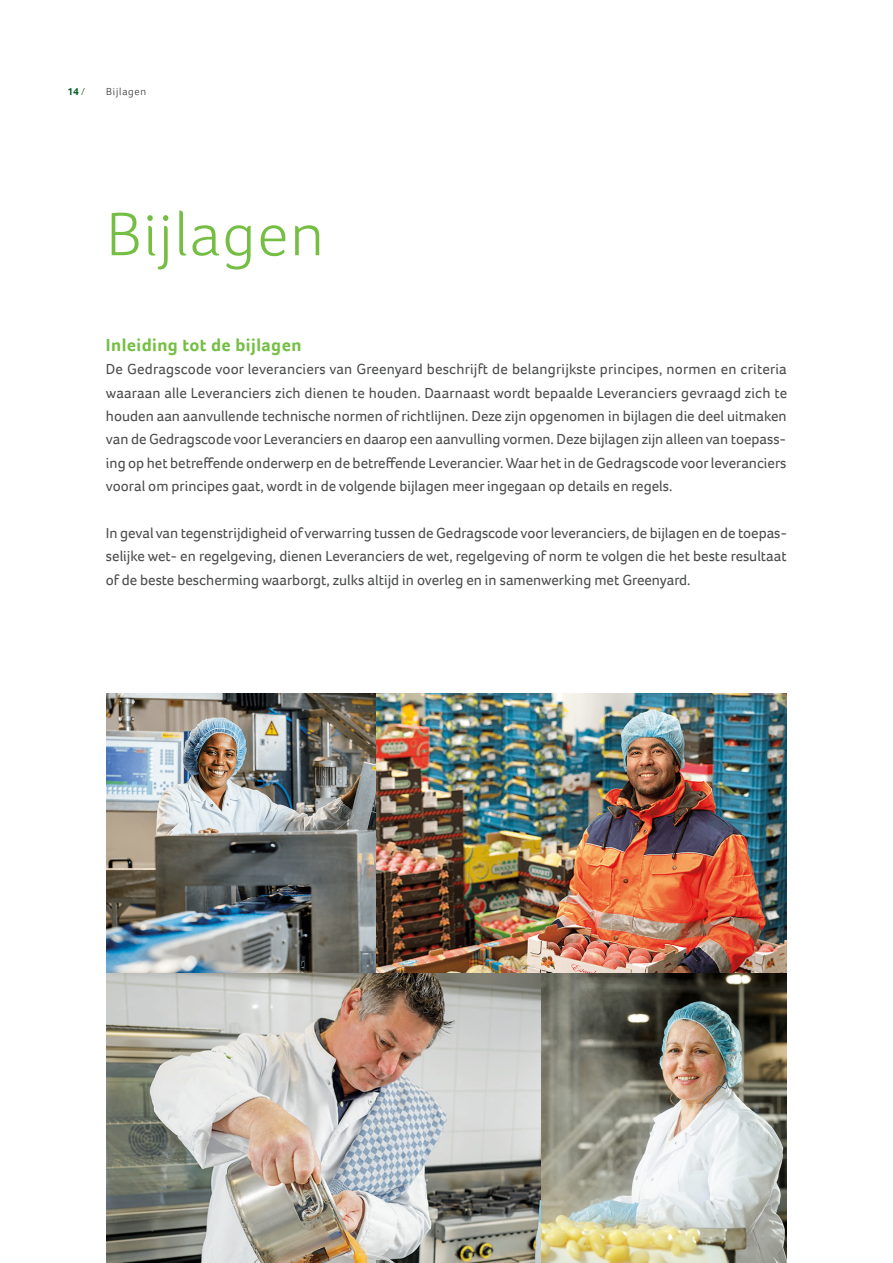
<style>
.page{position:relative;width:893px;height:1263px;background:#fff}
.page>*{position:absolute;margin:0;border:0;box-sizing:border-box;transform-origin:0 0}
.t1{font:300 63px "Foco";letter-spacing:.025em;color:#74bf43}
.t2{font:700 18px "Foco";letter-spacing:.025em;color:#74bf43}
.t3{font:15px/23.4px "Foco";color:#4b4c4d;text-align:justify}
.t4{font:300 10.5px "Foco";letter-spacing:.075em;color:#231f20}
.t5{font:700 10.5px "Foco";color:#016226}
.s1{font-weight:300}
</style>
<div class="page">
<img style="left:106px;top:972px;width:681px;height:291px">
<img style="left:106px;top:694px;width:681px;height:278px">
<p class="t5" style="left:67px;top:84px;width:19px">14 <span class="s1">/</span></p>
<p class="t4" style="left:106px;top:84px;width:42px">Bijlagen</p>
<h1 class="t1" style="left:106px;top:192px;width:219px">Bijlagen</h1>
<p class="t2" style="left:106px;top:333px;width:197px">Inleiding tot de bijlagen</p>
<p class="t3" style="left:106px;top:357px;width:683px">De Gedragscode voor leveranciers van Greenyard beschrijft de belangrijkste principes, normen en criteria waaraan alle Leveranciers zich dienen te houden. Daarnaast wordt bepaalde Leveranciers gevraagd zich te houden aan aanvullende technische normen of richtlijnen. Deze zijn opgenomen in bijlagen die deel uitmaken van de Gedragscode voor Leveranciers en daarop een aanvulling vormen. Deze bijlagen zijn alleen van toepass&shy;ing op het betreffende onderwerp en de betreffende Leverancier. Waar het in de Gedragscode voor leveranciers vooral om principes gaat, wordt in de volgende bijlagen meer ingegaan op details en regels.</p>
<p class="t3" style="left:106px;top:521px;width:683px">In geval van tegenstrijdigheid of verwarring tussen de Gedragscode voor leveranciers, de bijlagen en de toepas&shy;selijke wet- en regelgeving, dienen Leveranciers de wet, regelgeving of norm te volgen die het beste resultaat of de beste bescherming waarborgt, zulks altijd in overleg en in samenwerking met Greenyard.</p>
</div>
